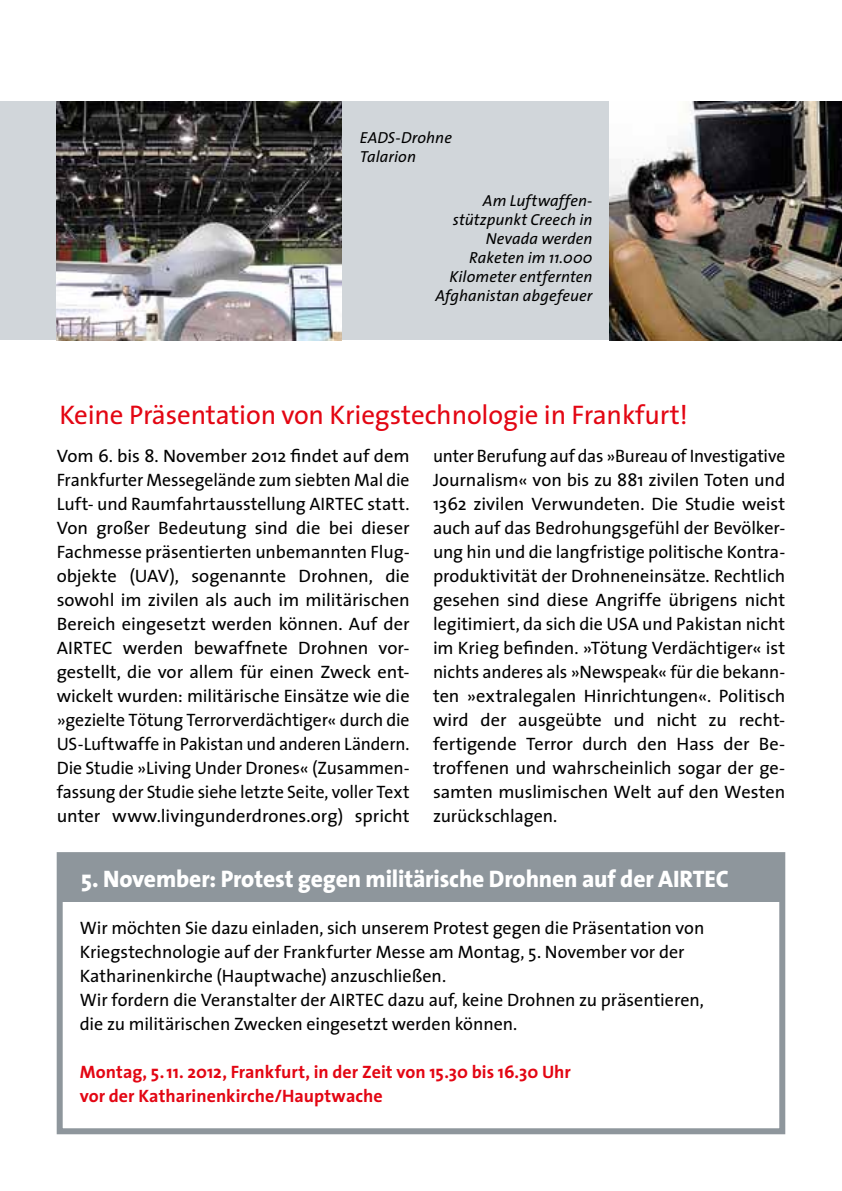
<style>
.page{position:relative;width:842px;height:1191px;background:#fff}
.page>*{position:absolute;margin:0;border:0;box-sizing:border-box;transform-origin:0 0}
.pc2009_Artikel_head{font:27px "Mtud The Sans";letter-spacing:-.005em;color:#e30613}
.pc2009_Copy{font:800 24px "Mtud The Sans";letter-spacing:-.005em;color:#fff}
.pc2009_Copy-2{font:18px/24px "Mtud The Sans";letter-spacing:-.005em;color:#000}
.pc2009_Copy-3{font:700 18px/24px "Mtud The Sans";letter-spacing:.005em;color:#e30613}
.pc2009_BU{font:italic 16px/19px "Mtud The Sans";letter-spacing:.005em;color:#000}
</style>
<div class="page">
<div style="left:0;top:102px;width:842px;height:238px;background:#d1d6da"></div>
<img style="left:609px;top:102px;width:233px;height:238px">
<div style="left:57px;top:852px;width:728px;height:282px;border:6px solid #8e969c"></div>
<div style="left:62px;top:853px;width:719px;height:48px;background:#8e969c"></div>
<img style="left:57px;top:102px;width:285px;height:238px">
<p class="pc2009_BU" style="left:360px;top:127px;width:94px">EADS-Drohne<br>Talarion</p>
<p class="pc2009_BU" style="left:436px;top:190px;width:158px;text-align:right">Am Luftwaffen&shy;stützpunkt Creech in<br>Nevada werden<br>Raketen im 11.000<br>Kilometer entfernten<br>Afghanistan abgefeuer</p>
<p class="pc2009_Artikel_head" style="left:60px;top:392px;width:630px">Keine Präsentation von Kriegstechnologie in Frankfurt!</p>
<p class="pc2009_Copy-2" style="left:57px;top:443px;width:354px;text-align:justify">Vom 6. bis 8. November 2012 findet auf dem Frankfurter Messegelände zum siebten Mal die Luft- und Raumfahrtausstellung AIRTEC statt.<br>Von großer Bedeutung sind die bei dieser Fachmesse präsentierten unbemannten Flug&shy;objekte (UAV), sogenannte Drohnen, die sowohl im zivilen als auch im militärischen Bereich eingesetzt werden können. Auf der AIRTEC werden bewaffnete Drohnen vor&shy;gestellt, die vor allem für einen Zweck ent&shy;wickelt wurden: militärische Einsätze wie die »gezielte Tötung Terrorverdächtiger« durch die US-Luftwaffe in Pakistan und anderen Ländern.<br>Die Studie »Living Under Drones« (Zusammen&shy;fassung der Studie siehe letzte Seite, voller Text unter www.livingunderdrones.org) spricht</p>
<p class="pc2009_Copy-2" style="left:433px;top:443px;width:354px;text-align:justify">unter Berufung auf das »Bureau of Investigative Journalism« von bis zu 881 zivilen Toten und 1362 zivilen Verwundeten. Die Studie weist auch auf das Bedrohungsgefühl der Bevölker&shy;ung hin und die langfristige politische Kontra&shy;produktivität der Drohneneinsätze. Rechtlich gesehen sind diese Angriffe übrigens nicht legitimiert, da sich die USA und Pakistan nicht im Krieg befinden. »Tötung Verdächtiger« ist nichts anderes als »Newspeak« für die bekann&shy;ten »extralegalen Hinrichtungen«. Politisch wird der ausgeübte und nicht zu recht&shy;fertigende Terror durch den Hass der Be&shy;troffenen und wahrscheinlich sogar der ge&shy;samten muslimischen Welt auf den Westen zurückschlagen.</p>
<p class="pc2009_Copy" style="left:81px;top:859px;width:649px">5. November: Protest gegen militärische Drohnen auf der AIRTEC</p>
<p class="pc2009_Copy-2" style="left:80px;top:915px;width:626px">Wir möchten Sie dazu einladen, sich unserem Protest gegen die Präsentation von<br>Kriegstechnologie auf der Frankfurter Messe am Montag, 5. November vor der<br>Katharinenkirche (Hauptwache) anzuschließen.</p>
<p class="pc2009_Copy-2" style="left:80px;top:987px;width:626px">Wir fordern die Veranstalter der AIRTEC dazu auf, keine Drohnen zu präsentieren, die zu militärischen Zwecken eingesetzt werden können.</p>
<p class="pc2009_Copy-3" style="left:80px;top:1059px;width:493px">Montag, 5.11. 2012, Frankfurt, in der Zeit von 15.30 bis 16.30 Uhr vor der Katharinenkirche/Hauptwache</p>
</div>
